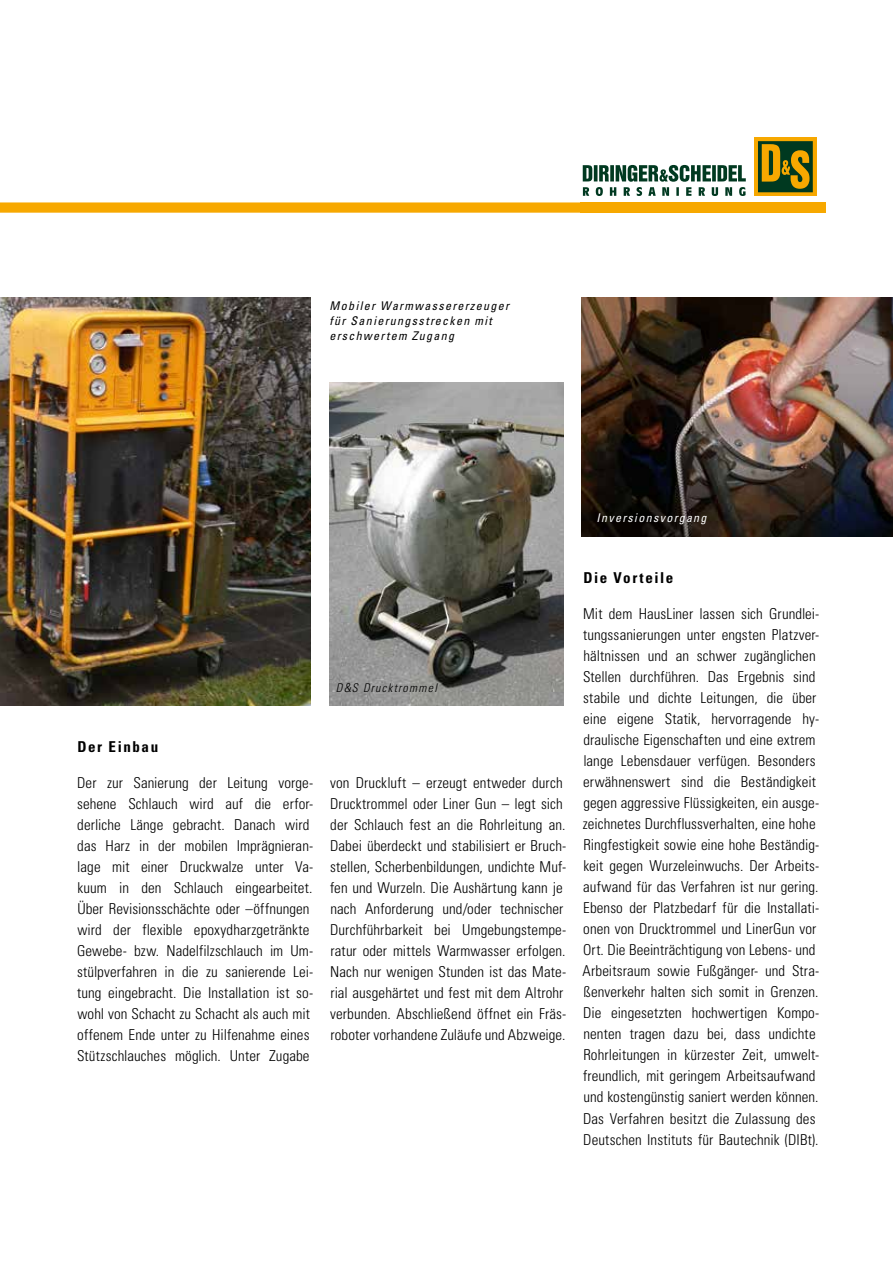
<style>
.page{position:relative;width:893px;height:1263px;background:#fff}
.page>*{position:absolute;margin:0;border:0;box-sizing:border-box;transform-origin:0 0}
.t1{font:300 condensed 15px/21px "Univers";letter-spacing:.005em;color:#000}
.t2{font:700 condensed 15px "Univers";letter-spacing:.105em;color:#000}
.t3{font:italic condensed 12px/15px "Univers";letter-spacing:.11em;color:#000}
.t4{font:italic condensed 12px "Univers";letter-spacing:.11em;color:#fff}
.t5{font:italic 300 condensed 12px "Univers";letter-spacing:.105em;color:#000}
</style>
<div class="page">
<img style="left:0;top:298px;width:310px;height:408px">
<div style="left:754px;top:137px;width:62px;height:59px;background:#f7a800"></div>
<svg style="left:758px;top:141px;width:55px;height:51px"></svg>
<svg style="left:583px;top:165px;width:163px;height:31px"></svg>
<div style="left:0;top:202px;width:825px;height:11px;background:#f7a800"></div>
<img style="left:582px;top:298px;width:311px;height:239px">
<img style="left:330px;top:383px;width:233px;height:323px">
<p class="t3" style="left:330px;top:298px;width:181px">Mobiler Warmwassererzeuger für Sanierungsstrecken mit erschwertem Zugang</p>
<p class="t4" style="left:596px;top:510px;width:112px">Inversionsvorgang</p>
<p class="t5" style="left:336px;top:680px;width:103px">D&amp;S Drucktrommel</p>
<p class="t2" style="left:77px;top:737px;width:82px">Der Einbau</p>
<p class="t1" style="left:77px;top:772px;width:238px">Der zur Sanierung der Leitung vorge&shy;sehene Schlauch wird auf die erfor&shy;derliche Länge gebracht. Danach wird das Harz in der mobilen Imprägnieran&shy;lage mit einer Druckwalze unter Va&shy;kuum in den Schlauch eingearbeitet.<br>Über Revisionsschächte oder –öffnungen wird der flexible epoxydharzgetränkte Gewebe- bzw. Nadelfilzschlauch im Um&shy;stülpverfahren in die zu sanierende Lei&shy;tung eingebracht. Die Installation ist so&shy;wohl von Schacht zu Schacht als auch mit offenem Ende unter zu Hilfenahme eines Stützschlauches möglich. Unter Zugabe</p>
<p class="t1" style="left:330px;top:771px;width:238px">von Druckluft – erzeugt entweder durch Drucktrommel oder Liner Gun – legt sich der Schlauch fest an die Rohrleitung an.<br>Dabei überdeckt und stabilisiert er Bruch&shy;stellen, Scherbenbildungen, undichte Muf&shy;fen und Wurzeln. Die Aushärtung kann je nach Anforderung und/oder technischer Durchführbarkeit bei Umgebungstempe&shy;ratur oder mittels Warmwasser erfolgen.<br>Nach nur wenigen Stunden ist das Mate&shy;rial ausgehärtet und fest mit dem Altrohr verbunden. Abschließend öffnet ein Fräs&shy;roboter vorhandene Zuläufe und Abzweige.</p>
<p class="t2" style="left:583px;top:569px;width:91px">Die Vorteile</p>
<p class="t1" style="left:582px;top:603px;width:238px">Mit dem HausLiner lassen sich Grundlei&shy;tungssanierungen unter engsten Platzver&shy;hältnissen und an schwer zugänglichen Stellen durchführen. Das Ergebnis sind stabile und dichte Leitungen, die über eine eigene Statik, hervorragende hy&shy;draulische Eigenschaften und eine extrem lange Lebensdauer verfügen. Besonders erwähnenswert sind die Beständigkeit gegen aggressive Flüssigkeiten, ein ausge&shy;zeichnetes Durchflussverhalten, eine hohe Ringfestigkeit sowie eine hohe Beständig&shy;keit gegen Wurzeleinwuchs. Der Arbeits&shy;aufwand für das Verfahren ist nur gering.<br>Ebenso der Platzbedarf für die Installati&shy;onen von Drucktrommel und LinerGun vor Ort. Die Beeinträchtigung von Lebens- und Arbeitsraum sowie Fußgänger- und Stra&shy;ßenverkehr halten sich somit in Grenzen.<br>Die eingesetzten hochwertigen Kompo&shy;nenten tragen dazu bei, dass undichte Rohrleitungen in kürzester Zeit, umwelt&shy;freundlich, mit geringem Arbeitsaufwand und kostengünstig saniert werden können.<br>Das Verfahren besitzt die Zulassung des Deutschen Instituts für Bautechnik (DIBt).</p>
</div>
